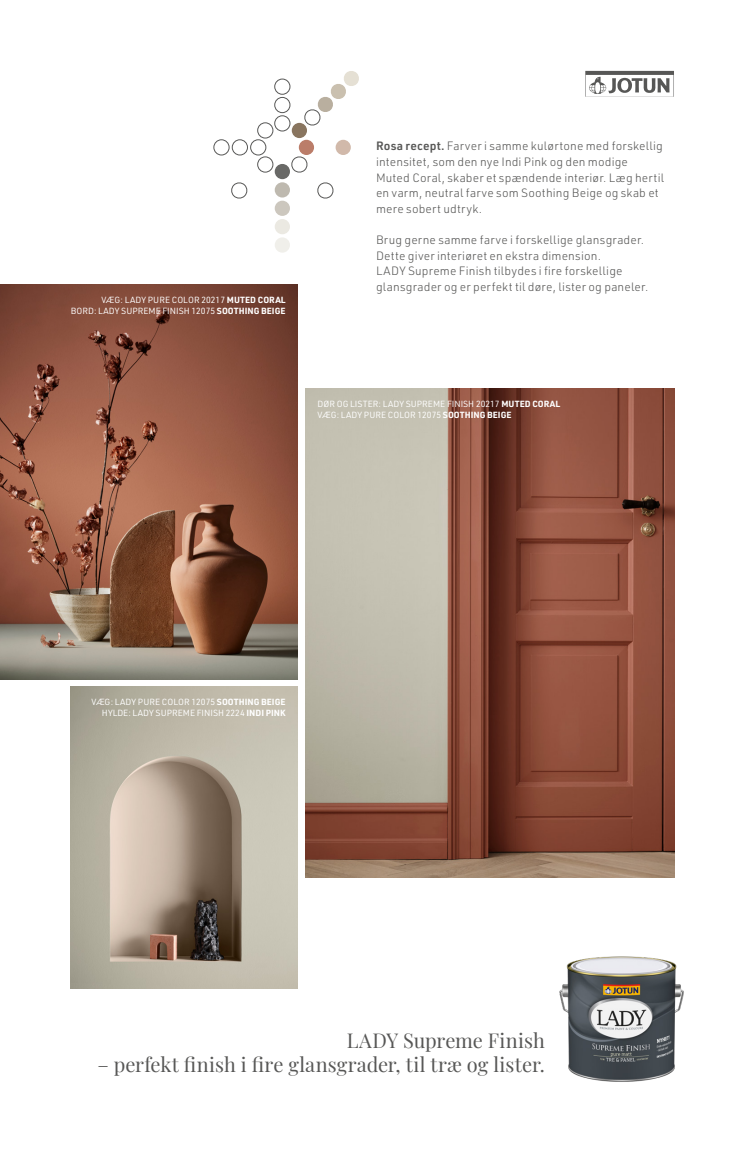
<style>
.page{position:relative;width:745px;height:1152px;background:#fff}
.page>*{position:absolute;margin:0;border:0;box-sizing:border-box;transform-origin:0 0}
.t1{font:20px "Playfair Display";letter-spacing:.005em;color:#575756}
.GCC2024_Body_text{font:300 11.88px/15.6px "URWDIN";letter-spacing:.01em;color:#575756}
.t2{font:8.75px "URWDIN";color:#fff}
.s1{font-weight:700}
.s2{font-weight:600}
</style>
<div class="page">
<img style="left:71px;top:686px;width:227px;height:302px">
<img style="left:305px;top:388px;width:368px;height:489px">
<img style="left:0;top:284px;width:298px;height:395px">
<svg style="left:585px;top:71px;width:88px;height:26px"></svg>
<div style="left:274px;top:116px;width:16px;height:15px;border:1px solid #575756;border-radius:50%"></div>
<div style="left:257px;top:123px;width:16px;height:15px;border:1px solid #575756;border-radius:50%"></div>
<div style="left:291px;top:123px;width:16px;height:15px;background:#89755f;border-radius:50%"></div>
<div style="left:274px;top:164px;width:16px;height:15px;background:#696967;border-radius:50%"></div>
<div style="left:274px;top:182px;width:16px;height:15px;background:#beb9af;border-radius:50%"></div>
<div style="left:274px;top:201px;width:16px;height:15px;background:#ccc7be;border-radius:50%"></div>
<div style="left:274px;top:219px;width:16px;height:15px;background:#ebe9e2;border-radius:50%"></div>
<div style="left:274px;top:79px;width:16px;height:15px;border:1px solid #575756;border-radius:50%"></div>
<div style="left:274px;top:237px;width:16px;height:16px;background:#f0efea;border-radius:50%"></div>
<div style="left:274px;top:97px;width:16px;height:16px;border:1px solid #575756;border-radius:50%"></div>
<div style="left:257px;top:157px;width:16px;height:15px;border:1px solid #575756;border-radius:50%"></div>
<div style="left:298px;top:140px;width:16px;height:15px;background:#bb7d69;border-radius:50%"></div>
<svg style="left:291px;top:156px;width:17px;height:17px"></svg>
<svg style="left:231px;top:182px;width:17px;height:17px"></svg>
<div style="left:335px;top:140px;width:15px;height:15px;background:#d1b9aa;border-radius:50%"></div>
<svg style="left:317px;top:182px;width:17px;height:17px"></svg>
<svg style="left:303px;top:71px;width:56px;height:55px"></svg>
<div style="left:250px;top:140px;width:16px;height:15px;border:1px solid #575756;border-radius:50%"></div>
<div style="left:232px;top:140px;width:15px;height:15px;border:1px solid #575756;border-radius:50%"></div>
<div style="left:213px;top:140px;width:16px;height:15px;border:1px solid #575756;border-radius:50%"></div>
<img style="left:559px;top:956px;width:125px;height:126px">
<p class="t2" style="left:101px;top:294px;width:185px">VÆG: LADY PURE COLOR 20217 <span class="s1">MUTED CORAL</span></p>
<p class="t2" style="left:71px;top:305px;width:216px">BORD: LADY SUPREME FINISH 12075 <span class="s1">SOOTHING BEIGE</span></p>
<p class="GCC2024_Body_text" style="left:376px;top:138px;width:289px"><span class="s2">Rosa recept.</span> Farver i samme kulørtone med forskellig intensitet, som den nye Indi Pink og den modige Muted Coral, skaber et spændende interiør. Læg hertil en varm, neutral farve som Soothing Beige og skab et mere sobert udtryk.</p>
<p class="GCC2024_Body_text" style="left:376px;top:232px;width:273px">Brug gerne samme farve i forskellige glansgrader.<br>Dette giver interiøret en ekstra dimension.<br>LADY Supreme Finish tilbydes i fire forskellige glansgrader og er perfekt til døre, lister og paneler.</p>
<p class="t2" style="left:317px;top:398px;width:244px">DØR OG LISTER: LADY SUPREME FINISH 20217 <span class="s1">MUTED CORAL</span></p>
<p class="t2" style="left:317px;top:409px;width:195px">VÆG: LADY PURE COLOR 12075 <span class="s1">SOOTHING BEIGE</span></p>
<p class="t2" style="left:91px;top:696px;width:195px">VÆG: LADY PURE COLOR 12075 <span class="s1">SOOTHING BEIGE</span></p>
<p class="t2" style="left:102px;top:707px;width:185px">HYLDE: LADY SUPREME FINISH 2224 <span class="s1">INDI PINK</span></p>
<p class="t1" style="left:346px;top:1024px;width:199px">LADY Supreme Finish</p>
<p class="t1" style="left:97px;top:1048px;width:449px">– perfekt finish i fire glansgrader, til træ og lister.</p>
</div>
